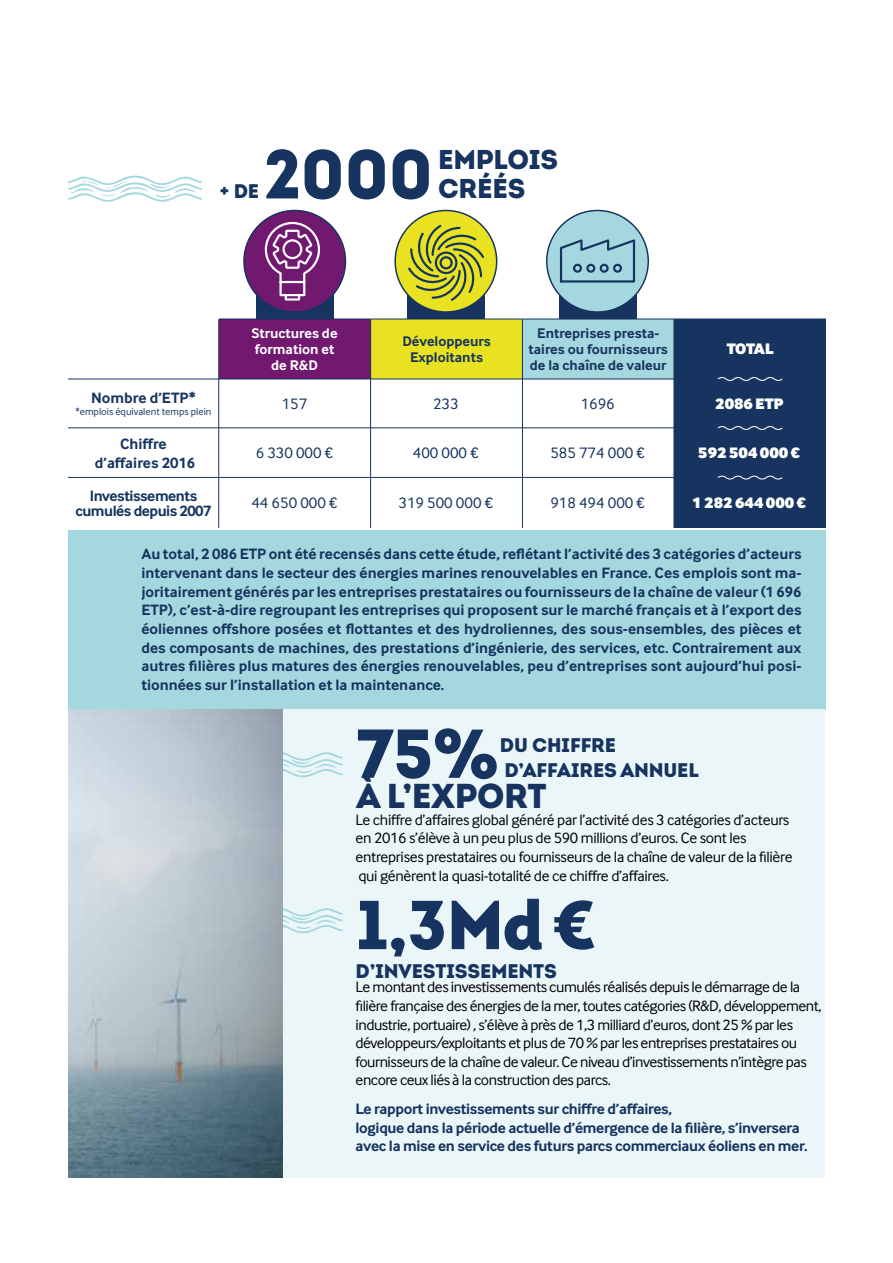
<style>
.page{position:relative;width:893px;height:1263px;background:#fff}
.page>*{position:absolute;margin:0;border:0;box-sizing:border-box;transform-origin:0 0}
.t1{font:900 69px "Intro";letter-spacing:-.01em;color:#16345f}
.t2{font:900 34.5px "Intro";letter-spacing:-.01em;color:#16345f}
.t3{font:900 27.15px/29.4px "Intro";letter-spacing:-.01em;color:#16345f}
.t4{font:900 19.65px/25.3px "Intro";letter-spacing:-.01em;color:#16345f}
.t5{font:15.75px "Inter Face";color:#16345f}
.t6{font:900 15.75px "Inter Face";color:#fff}
.t7{font:700 15.6px/18.6px "Inter Face";letter-spacing:-.02em;color:#16345f;text-align:justify}
.t8{font:15.6px/18.6px "Inter Face";letter-spacing:-.03em;color:#000}
.t9{font:700 15.6px/18.6px "Inter Face";color:#16345f;text-align:center}
.t10{font:700 14.4px/15.8px "Inter Face";color:#16345f;text-align:center}
.t11{font:700 14.4px/15.8px "Inter Face";color:#fff;text-align:center}
.t12{font:10.35px "Inter Face";color:#16345f}
</style>
<div class="page">
<div style="left:256px;top:286px;width:78px;height:33px;background:#16345f"></div>
<div style="left:407px;top:286px;width:78px;height:33px;background:#16345f"></div>
<div style="left:559px;top:286px;width:78px;height:33px;background:#16345f"></div>
<div style="left:68px;top:529px;width:758px;height:180px;background:#a4d7de"></div>
<div style="left:674px;top:319px;width:152px;height:209px;background:#16345f"></div>
<div style="left:219px;top:319px;width:151px;height:60px;background:#71196f"></div>
<div style="left:523px;top:319px;width:151px;height:60px;background:#a4d7de"></div>
<div style="left:371px;top:319px;width:151px;height:60px;background:#e8e221"></div>
<hr style="left:68px;top:379px;width:758px;height:1px;background:#16345f">
<hr style="left:219px;top:319px;width:607px;height:1px;background:#16345f">
<svg style="left:717px;top:377px;width:66px;height:4px"></svg>
<svg style="left:717px;top:426px;width:66px;height:4px"></svg>
<svg style="left:717px;top:475px;width:66px;height:5px"></svg>
<hr style="left:218px;top:319px;width:1px;height:209px;background:#16345f">
<hr style="left:370px;top:319px;width:1px;height:209px;background:#16345f">
<hr style="left:522px;top:319px;width:1px;height:209px;background:#16345f">
<hr style="left:68px;top:428px;width:608px;height:1px;background:#16345f">
<hr style="left:68px;top:477px;width:608px;height:1px;background:#16345f">
<div style="left:282px;top:709px;width:543px;height:469px;background:#ebf6f8"></div>
<svg style="left:68px;top:175px;width:134px;height:27px"></svg>
<svg style="left:282px;top:751px;width:61px;height:27px"></svg>
<svg style="left:282px;top:907px;width:61px;height:27px"></svg>
<div style="left:244px;top:210px;width:101px;height:102px;background:#71196f;border-radius:50%"></div>
<svg style="left:395px;top:210px;width:102px;height:102px;background:#cac92a"></svg>
<div style="left:547px;top:210px;width:101px;height:102px;background:#a4d7de;border-radius:50%"></div>
<svg style="left:264px;top:221px;width:57px;height:81px"></svg>
<svg style="left:559px;top:239px;width:77px;height:44px"></svg>
<svg style="left:406px;top:223px;width:80px;height:80px;background:#b6b831"></svg>
<img style="left:68px;top:709px;width:214px;height:468px">
<p class="t4" style="left:219px;top:179px;width:41px">+ DE</p>
<h1 class="t1" style="left:264px;top:129px;width:171px">2000</h1>
<h3 class="t3" style="left:438px;top:144px;width:122px">EMPLOIS<br>CRÉÉS</h3>
<p class="t9" style="left:91px;top:388px;width:106px">Nombre d’ETP*</p>
<p class="t12" style="left:75px;top:406px;width:138px">*emplois équivalent temps plein</p>
<p class="t9" style="left:95px;top:435px;width:102px">Chiffre d’affaires 2016</p>
<p class="t7" style="left:75px;top:487px;width:138px;line-height:15.6px;text-align:center">Investissements cumulés depuis 2007</p>
<p class="t11" style="left:252px;top:325px;width:88px">Structures de formation et de R&amp;D</p>
<p class="t10" style="left:528px;top:325px;width:141px">Entreprises presta&shy;taires ou fournisseurs de la chaîne de valeur</p>
<p class="t10" style="left:402px;top:333px;width:90px">Développeurs<br>Exploitants</p>
<p class="t6" style="left:727px;top:339px;width:48px">TOTAL</p>
<p class="t5" style="left:282px;top:395px;width:27px">157</p>
<p class="t5" style="left:256px;top:444px;width:79px">6 330 000 €</p>
<p class="t5" style="left:251px;top:494px;width:88px">44 650 000 €</p>
<p class="t5" style="left:433px;top:395px;width:27px">233</p>
<p class="t5" style="left:413px;top:444px;width:67px">400 000 €</p>
<p class="t5" style="left:398px;top:494px;width:96px">319 500 000 €</p>
<p class="t5" style="left:581px;top:395px;width:36px">1696</p>
<p class="t5" style="left:550px;top:444px;width:96px">585 774 000 €</p>
<p class="t5" style="left:550px;top:494px;width:96px">918 494 000 €</p>
<p class="t6" style="left:715px;top:394px;width:70px">2086 ETP</p>
<p class="t6" style="left:698px;top:443px;width:104px">592 504 000 €</p>
<p class="t6" style="left:692px;top:493px;width:115px">1 282 644 000 €</p>
<p class="t7" style="left:141px;top:545px;width:662px">Au total, 2 086 ETP ont été recensés dans cette étude, reflétant l’activité des 3 catégories d’acteurs intervenant dans le secteur des énergies marines renouvelables en France. Ces emplois sont ma&shy;joritairement générés par les entreprises prestataires ou fournisseurs de la chaîne de valeur (1 696<br>ETP), c’est-à-dire regroupant les entreprises qui proposent sur le marché français et à l’export des éoliennes offshore posées et flottantes et des hydroliennes, des sous-ensembles, des pièces et des composants de machines, des prestations d’ingénierie, des services, etc. Contrairement aux autres filières plus matures des énergies renouvelables, peu d’entreprises sont aujourd’hui posi&shy;tionnées sur l’installation et la maintenance.</p>
<h1 class="t1" style="left:356px;top:708px;width:145px">75%</h1>
<p class="t4" style="left:500px;top:732px;width:200px">DU CHIFFRE<br>D’AFFAIRES ANNUEL</p>
<h2 class="t2" style="left:356px;top:773px;width:192px">À L’EXPORT</h2>
<p class="t8" style="left:356px;top:810px;width:438px">Le chiffre d’affaires global généré par l’activité des 3 catégories d’acteurs en 2016 s’élève à un peu plus de 590 millions d’euros. Ce sont les entreprises prestataires ou fournisseurs de la chaîne de valeur de la filière qui génèrent la quasi-totalité de ce chiffre d’affaires.</p>
<h1 class="t1" style="left:356px;top:879px;width:243px">1,3Md€</h1>
<p class="t4" style="left:356px;top:958px;width:203px">D’INVESTISSEMENTS</p>
<p class="t8" style="left:356px;top:978px;width:467px">Le montant des investissements cumulés réalisés depuis le démarrage de la filière française des énergies de la mer, toutes catégories (R&amp;D, développement, industrie, portuaire) , s’élève à près de 1,3 milliard d’euros, dont 25 % par les développeurs/exploitants et plus de 70 % par les entreprises prestataires ou fournisseurs de la chaîne de valeur. Ce niveau d’investissements n’intègre pas encore ceux liés à la construction des parcs.</p>
<p class="t7" style="left:356px;top:1099px;width:453px;text-align:left">Le rapport investissements sur chiffre d’affaires,<br>logique dans la période actuelle d’émergence de la filière, s’inversera avec la mise en service des futurs parcs commerciaux éoliens en mer.</p>
</div>
